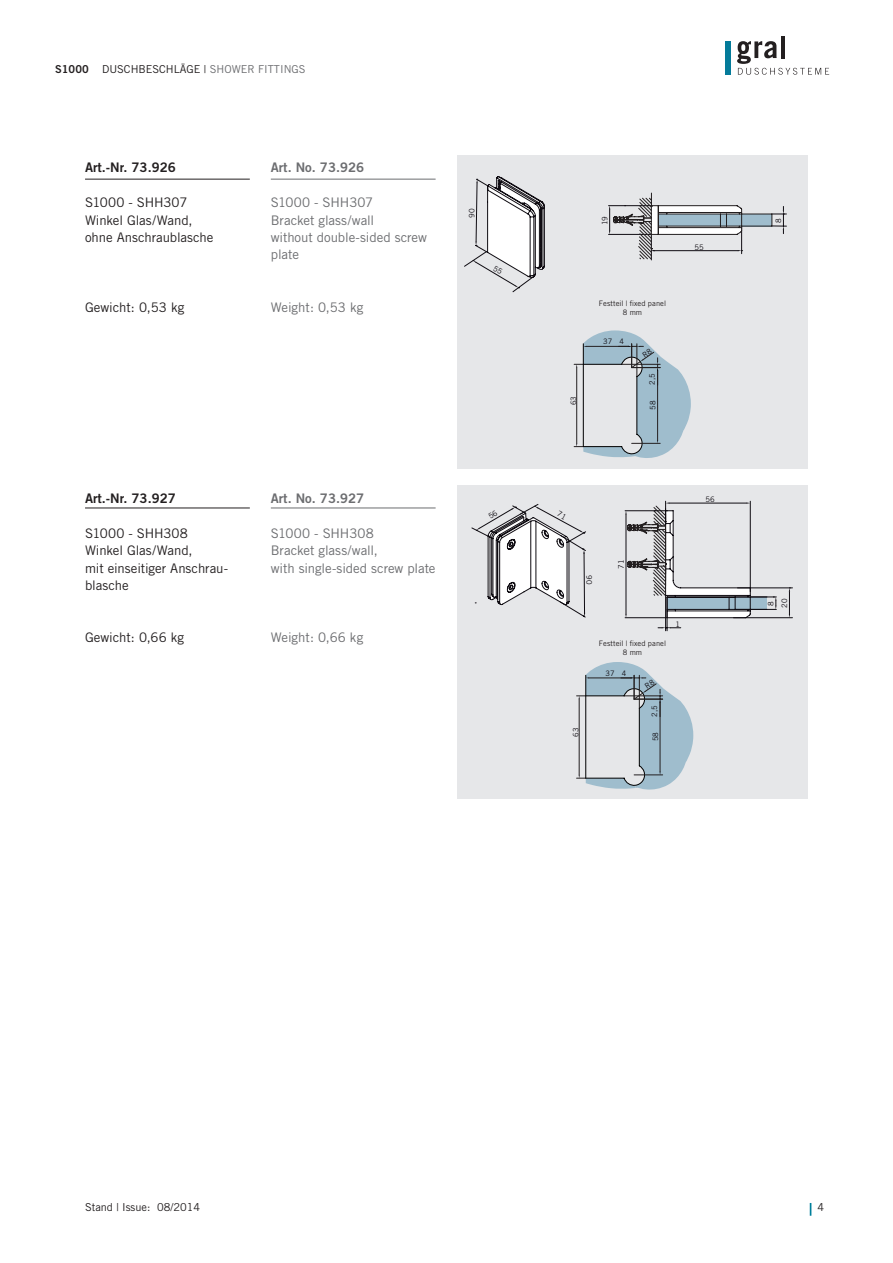
<style>
.page{position:relative;width:893px;height:1263px;background:#fff}
.page>*{position:absolute;margin:0;border:0;box-sizing:border-box;transform-origin:0 0}
.t1{font:13.2px/17.4px "Trade Gothic";letter-spacing:-.01em;color:#6c6d70}
.t2{font:13.2px/17.4px "Trade Gothic";letter-spacing:-.01em;color:#231f20}
.t3{font:13.2px "Trade Gothic Bold Two";color:#231f20}
.t4{font:13.2px "Trade Gothic Bold Two";color:#6c6d70}
.t5{font:10.95px "Trade Gothic";color:#231f20}
.t6{font:7.5px/9px "Trade Gothic";letter-spacing:.005em;color:#231f20;text-align:center}
.t7{font:7.5px/13.6px "Trade Gothic";color:#0f0c12}
.s1{font-family:"Trade Gothic Bold Two"}
.s2{color:#6c6d70}
</style>
<div class="page">
<div style="left:726px;top:41px;width:5px;height:34px;background:#047b9a"></div>
<hr style="left:781px;top:36px;width:4px;height:22px;background:#231f20">
<svg style="left:737px;top:41px;width:92px;height:34px"></svg>
<hr style="left:85px;top:179px;width:165px;height:1px;background:#231f20">
<hr style="left:271px;top:179px;width:165px;height:1px;background:#6c6d70">
<hr style="left:85px;top:508px;width:165px;height:1px;background:#231f20">
<hr style="left:271px;top:508px;width:165px;height:1px;background:#6c6d70">
<div style="left:457px;top:155px;width:351px;height:313px;background:#e6e7e9"></div>
<hr style="left:608px;top:234px;width:44px;height:1px;background:#0f0c12">
<hr style="left:608px;top:205px;width:44px;height:1px;background:#0f0c12">
<hr style="left:651px;top:226px;width:1px;height:34px;background:#0f0c12">
<svg style="left:609px;top:193px;width:177px;height:66px"></svg>
<div style="left:457px;top:486px;width:351px;height:313px;background:#e6e7e9"></div>
<svg style="left:625px;top:501px;width:142px;height:117px"></svg>
<hr style="left:665px;top:595px;width:1px;height:36px;background:#0f0c12">
<hr style="left:667px;top:597px;width:1px;height:34px;background:#0f0c12">
<svg style="left:658px;top:627px;width:23px;height:1px"></svg>
<hr style="left:735px;top:609px;width:41px;height:1px;background:#0f0c12">
<hr style="left:735px;top:597px;width:41px;height:1px;background:#0f0c12">
<svg style="left:773px;top:597px;width:4px;height:12px"></svg>
<hr style="left:733px;top:617px;width:59px;height:1px;background:#0f0c12">
<hr style="left:737px;top:588px;width:55px;height:1px;background:#0f0c12">
<svg style="left:789px;top:588px;width:1px;height:30px"></svg>
<svg style="left:810px;top:1203px;width:1px;height:13px"></svg>
<svg style="left:464px;top:176px;width:81px;height:116px"></svg>
<svg style="left:574px;top:330px;width:117px;height:128px"></svg>
<svg style="left:472px;top:504px;width:114px;height:114px"></svg>
<svg style="left:577px;top:662px;width:116px;height:127px"></svg>
<p class="t5" style="left:55px;top:62px;width:252px"><span class="s1">S1000</span> DUSCHBESCHLÄGE | <span class="s2">SHOWER FITTINGS</span></p>
<p class="t3" style="left:85px;top:160px;width:92px">Art.-Nr. 73.926</p>
<p class="t2" style="left:85px;top:194px;width:130px">S1000 - SHH307<br>Winkel Glas/Wand, ohne Anschraublasche</p>
<p class="t2" style="left:85px;top:298px;width:101px">Gewicht: 0,53 kg</p>
<p class="t4" style="left:271px;top:160px;width:95px">Art. No. 73.926</p>
<p class="t1" style="left:271px;top:194px;width:158px">S1000 - SHH307<br>Bracket glass/wall<br>without double-sided screw plate</p>
<p class="t1" style="left:271px;top:298px;width:94px">Weight: 0,53 kg</p>
<p class="t3" style="left:85px;top:490px;width:92px">Art.-Nr. 73.927</p>
<p class="t2" style="left:85px;top:524px;width:145px">S1000 - SHH308<br>Winkel Glas/Wand,<br>mit einseitiger Anschrau&shy;blasche</p>
<p class="t2" style="left:85px;top:629px;width:101px">Gewicht: 0,66 kg</p>
<p class="t4" style="left:271px;top:490px;width:95px">Art. No. 73.927</p>
<p class="t1" style="left:271px;top:524px;width:166px">S1000 - SHH308<br>Bracket glass/wall,<br>with single-sided screw plate</p>
<p class="t1" style="left:271px;top:629px;width:94px">Weight: 0,66 kg</p>
<p class="t7" style="left:598px;top:225px;width:11px;rotate:-90deg">19</p>
<p class="t7" style="left:567px;top:405px;width:11px;rotate:-90deg">63</p>
<p class="t6" style="left:599px;top:299px;width:69px">Festteil | fixed panel<br>8 mm</p>
<p class="t7" style="left:603px;top:335px;width:22px">37 4</p>
<p class="t7" style="left:645px;top:385px;width:13px;rotate:-90deg">2,5</p>
<p class="t7" style="left:646px;top:410px;width:11px;rotate:-90deg">58</p>
<p class="t7" style="left:694px;top:240px;width:11px">55</p>
<p class="t7" style="left:596px;top:575px;width:11px;rotate:90deg">90</p>
<p class="t7" style="left:614px;top:568px;width:11px;rotate:-90deg">71</p>
<p class="t7" style="left:569px;top:737px;width:11px;rotate:-90deg">63</p>
<p class="t6" style="left:599px;top:639px;width:69px">Festteil | fixed panel<br>8 mm</p>
<p class="t7" style="left:606px;top:666px;width:22px">37 4</p>
<p class="t7" style="left:675px;top:617px;width:6px">1</p>
<p class="t7" style="left:648px;top:717px;width:13px;rotate:-90deg">2,5</p>
<p class="t7" style="left:648px;top:741px;width:11px;rotate:-90deg">58</p>
<p class="t7" style="left:705px;top:492px;width:11px">56</p>
<p class="t7" style="left:772px;top:223px;width:6px;rotate:-90deg">8</p>
<p class="t7" style="left:764px;top:608px;width:11px;rotate:-90deg">8<br>20</p>
<p class="t5" style="left:85px;top:1200px;width:117px">Stand | Issue: 08/2014</p>
<p class="t5" style="left:818px;top:1200px;width:8px">4</p>
</div>
